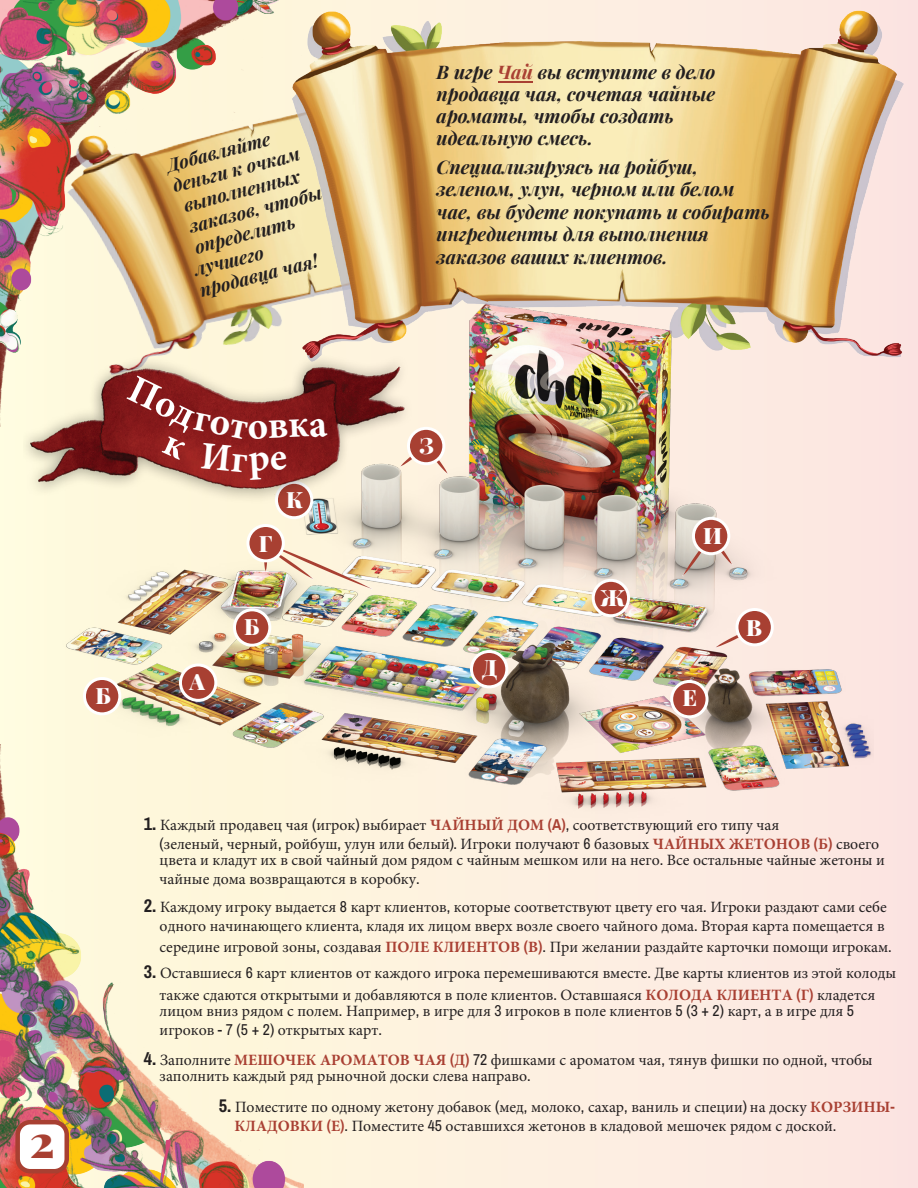
<style>
.page{position:relative;width:918px;height:1188px;background:#fdeee1}
.page>*{position:absolute;margin:0;border:0;box-sizing:border-box;transform-origin:0 0}
.t1{font:900 45px "Playfair Display";color:#a84032}
.t2{font:700 39px "Minion Pro";color:#fff}
.t3{font:900 22.5px "Playfair Display";color:#fff}
.t4{font:italic 700 18.75px/22.5px "Playfair Display";color:#231f20}
.t5{font:italic 700 18px "Playfair Display";color:#231f20}
.t6{font:15.75px/18.9px "Minion Pro";color:#231f20}
.s1{color:#a94033}
.s2{font-family:"Archivo Narrow";font-weight:700;font-size:18.3px}
.s3{font-family:"Archivo Narrow"}
.s4{font-weight:700;color:#a94033}
.s5{font-family:"Archivo Narrow";font-weight:700;color:#a94033}
</style>
<div class="page">
<img style="left:48px;top:394px;width:825px;height:415px">
<div style="left:234px;top:610px;width:36px;height:35px;background:#a84032;border-radius:50%"></div>
<div style="left:233px;top:608px;width:38px;height:39px;border:3px solid #fff;border-radius:50%"></div>
<img style="left:0;top:0;width:234px;height:426px">
<img style="left:0;top:745px;width:304px;height:443px">
<img style="left:7px;top:6px;width:611px;height:403px">
<img style="left:234px;top:0;width:684px;height:394px">
<svg style="left:715px;top:629px;width:38px;height:19px"></svg>
<div style="left:737px;top:609px;width:35px;height:36px;background:#a84032;border-radius:50%"></div>
<div style="left:735px;top:608px;width:39px;height:38px;border:3px solid #fff;border-radius:50%"></div>
<div style="left:180px;top:665px;width:36px;height:35px;background:#a84032;border-radius:50%"></div>
<div style="left:179px;top:663px;width:38px;height:39px;border:3px solid #fff;border-radius:50%"></div>
<div style="left:84px;top:678px;width:36px;height:36px;background:#a84032;border-radius:50%"></div>
<div style="left:83px;top:677px;width:38px;height:38px;border:3px solid #fff;border-radius:50%"></div>
<svg style="left:264px;top:587px;width:108px;height:2px"></svg>
<div style="left:471px;top:651px;width:36px;height:36px;background:#a84032;border-radius:50%"></div>
<div style="left:470px;top:650px;width:38px;height:38px;border:3px solid #fff;border-radius:50%"></div>
<div style="left:672px;top:681px;width:35px;height:36px;background:#a84032;border-radius:50%"></div>
<div style="left:670px;top:680px;width:39px;height:38px;border:3px solid #fff;border-radius:50%"></div>
<div style="left:593px;top:580px;width:36px;height:36px;background:#a84032;border-radius:50%"></div>
<div style="left:592px;top:579px;width:38px;height:38px;border:3px solid #fff;border-radius:50%"></div>
<svg style="left:413px;top:446px;width:35px;height:28px"></svg>
<div style="left:408px;top:428px;width:36px;height:36px;background:#a84032;border-radius:50%"></div>
<div style="left:407px;top:427px;width:38px;height:38px;border:3px solid #fff;border-radius:50%"></div>
<svg style="left:683px;top:536px;width:49px;height:40px"></svg>
<div style="left:693px;top:518px;width:36px;height:36px;background:#a84032;border-radius:50%"></div>
<div style="left:692px;top:517px;width:38px;height:38px;border:3px solid #fff;border-radius:50%"></div>
<img style="left:23px;top:277px;width:390px;height:310px">
<div style="left:18px;top:1122px;width:49px;height:49px;background:#fff;border-radius:13px"></div>
<div style="left:15px;top:1120px;width:54px;height:53px;border:4px solid #a84032;border-radius:13px"></div>
<hr style="left:498px;top:82px;width:35px;height:1px;background:#a94033">
<svg style="left:126px;top:375px;width:161px;height:105px;background:#9c3f3b"></svg>
<p class="t5" style="left:164px;top:150px;width:107px;rotate:-14deg">Добавляйте</p>
<p class="t5" style="left:170px;top:171px;width:132px;rotate:-14deg">деньги к очкам</p>
<p class="t5" style="left:181px;top:191px;width:121px;rotate:-14deg">выполненных</p>
<p class="t5" style="left:186px;top:212px;width:138px;rotate:-14deg">заказов, чтобы</p>
<p class="t5" style="left:191px;top:233px;width:105px;rotate:-14deg">определить</p>
<p class="t5" style="left:191px;top:255px;width:72px;rotate:-14deg">лучшего</p>
<p class="t5" style="left:197px;top:276px;width:123px;rotate:-14deg">продавца чая!</p>
<p class="t4" style="left:437px;top:59px;width:281px;line-height:21.9px">В игре <span class="s1">Чай</span> вы вступите в дело продавца чая, сочетая чайные ароматы, чтобы создать идеальную смесь.</p>
<p class="t4" style="left:437px;top:154px;width:335px">Специализируясь на ройбуш, зеленом, улун, черном или белом чае, вы будете покупать и собирать ингредиенты для выполнения заказов ваших клиентов.</p>
<h3 class="t3" style="left:95px;top:678px;width:17px">Б</h3>
<h3 class="t3" style="left:190px;top:663px;width:17px">A</h3>
<h2 class="t2" style="left:247px;top:399px;width:81px;rotate:-2deg">овка</h2>
<h3 class="t3" style="left:259px;top:525px;width:15px">Г</h3>
<h3 class="t3" style="left:286px;top:482px;width:18px">К</h3>
<h3 class="t3" style="left:244px;top:609px;width:17px">Б</h3>
<h3 class="t3" style="left:420px;top:428px;width:16px">З</h3>
<h3 class="t3" style="left:482px;top:650px;width:17px">Д</h3>
<h3 class="t3" style="left:601px;top:580px;width:25px">Ж</h3>
<h3 class="t3" style="left:703px;top:518px;width:21px">И</h3>
<h3 class="t3" style="left:682px;top:680px;width:16px">Е</h3>
<h3 class="t3" style="left:746px;top:609px;width:17px">В</h3>
<h1 class="t1" style="left:30px;top:1106px;width:26px">2</h1>
<p class="t6" style="left:160px;top:816px;width:721px;text-indent:-16px"><span class="s2">1.</span> Каждый продавец чая <span class="s3">(</span>игрок<span class="s3">)</span> выбирает <span class="s4">ЧАЙНЫЙ ДОМ</span> <span class="s5">(A)</span><span class="s3">,</span> соответствующий его типу чая<br><span class="s3">(</span>зеленый<span class="s3">,</span> черный<span class="s3">,</span> ройбуш<span class="s3">,</span> улун или белый<span class="s3">).</span> Игроки получают <span class="s3">6</span> базовых <span class="s4">ЧАЙНЫХ ЖЕТОНОВ</span> <span class="s5">(</span><span class="s4">Б</span><span class="s5">)</span> своего</p>
<p class="t6" style="left:160px;top:851px;width:727px">цвета и кладут их в свой чайный дом рядом с чайным мешком или на него<span class="s3">.</span> Все остальные чайные жетоны и чайные дома возвращаются в коробку<span class="s3">.</span></p>
<p class="t6" style="left:144px;top:898px;width:744px;text-align:right"><span class="s2">2.</span> Каждому игроку выдается <span class="s3">8</span> карт клиентов<span class="s3">,</span> которые соответствуют цвету его чая<span class="s3">.</span> Игроки раздают сами себе одного начинающего клиента<span class="s3">,</span> кладя их лицом вверх возле своего чайного дома<span class="s3">.</span> Вторая карта помещается в</p>
<p class="t6" style="left:160px;top:938px;width:734px">середине игровой зоны<span class="s3">,</span> создавая <span class="s4">ПОЛЕ КЛИЕНТОВ</span> <span class="s5">(</span><span class="s4">В</span><span class="s5">)</span><span class="s3">.</span> При желании раздайте карточки помощи игрокам<span class="s3">.</span></p>
<p class="t6" style="left:144px;top:962px;width:754px;line-height:21.6px;text-align:center"><span class="s2">3.</span> Оставшиеся <span class="s3">6</span> карт клиентов от каждого игрока перемешиваются вместе<span class="s3">.</span> Две карты клиентов из этой колоды также сдаются открытыми и добавляются в поле клиентов<span class="s3">.</span> Оставшаяся <span class="s4">КОЛОДА КЛИЕНТА</span> <span class="s5">(</span><span class="s4">Г</span><span class="s5">)</span> кладется</p>
<p class="t6" style="left:160px;top:1001px;width:696px">лицом вниз рядом с полем<span class="s3">.</span> Например<span class="s3">,</span> в игре для <span class="s3">3</span> игроков в поле клиентов <span class="s3">5 (3 + 2)</span> карт<span class="s3">,</span> а в игре для <span class="s3">5 </span>игроков <span class="s3">- 7 (5 + 2)</span> открытых карт<span class="s3">.</span></p>
<p class="t6" style="left:160px;top:1052px;width:715px;line-height:16px;text-indent:-16px"><span class="s2">4.</span> Заполните <span class="s4">МЕШОЧЕК АРОМАТОВ ЧАЯ</span> <span class="s5">(</span><span class="s4">Д</span><span class="s5">)</span> <span class="s3">72</span> фишками с ароматом чая<span class="s3">,</span> тянув фишки по одной<span class="s3">,</span> чтобы заполнить каждый ряд рыночной доски слева направо<span class="s3">.</span></p>
<p class="t6" style="left:235px;top:1097px;width:662px;text-indent:-16px"><span class="s2">5.</span> Поместите по одному жетону добавок <span class="s3">(</span>мед<span class="s3">,</span> молоко<span class="s3">,</span> сахар<span class="s3">,</span> ваниль и специи<span class="s3">)</span> на доску <span class="s4">КОРЗИНЫ</span><span class="s5">-<br></span><span class="s4">КЛАДОВКИ</span> <span class="s5">(</span><span class="s4">Е</span><span class="s5">)</span><span class="s3">.</span> Поместите <span class="s3">45</span> оставшихся жетонов в кладовой мешочек рядом с доской<span class="s3">.</span></p>
</div>
